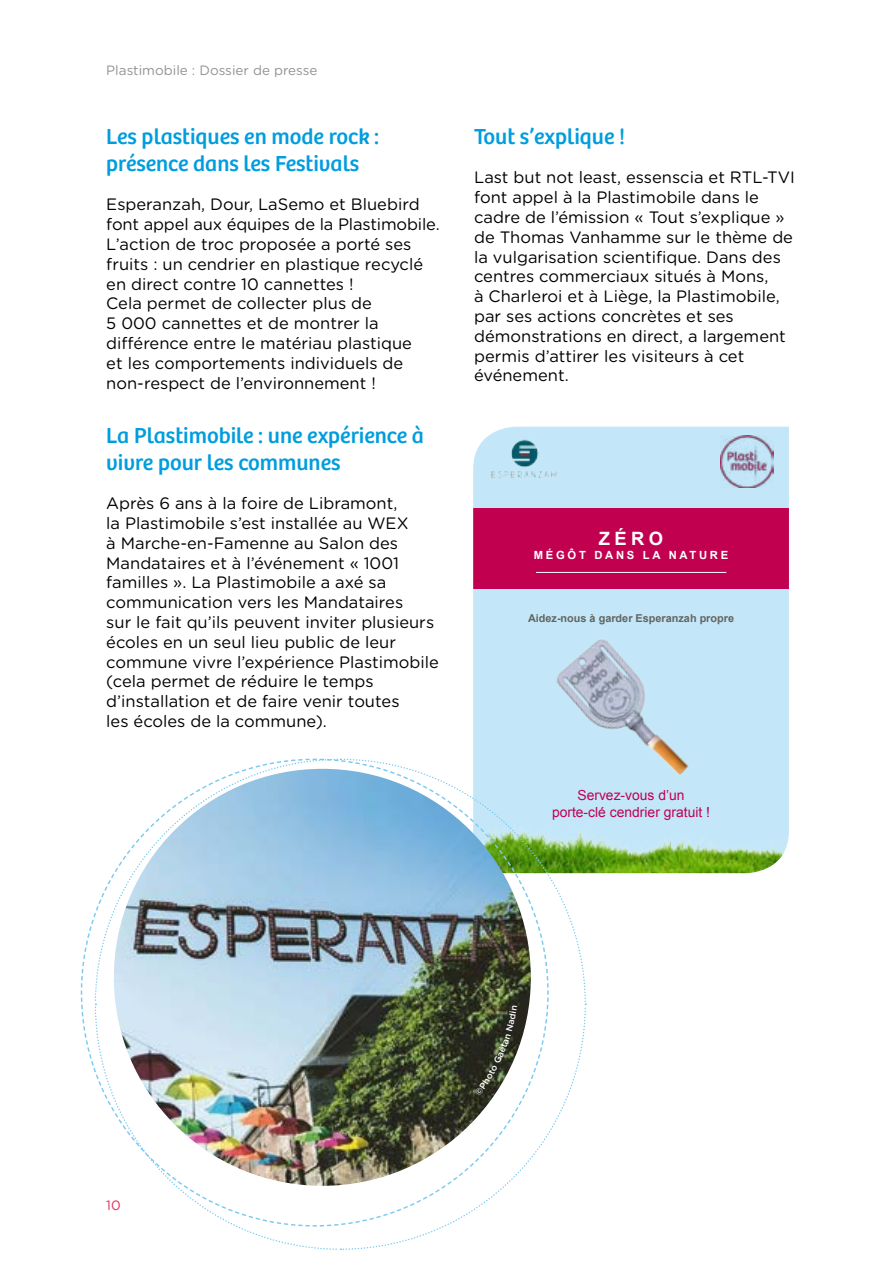
<style>
.page{position:relative;width:893px;height:1263px;background:#fff}
.page>*{position:absolute;margin:0;border:0;box-sizing:border-box;transform-origin:0 0}
.t1{font:22.5px/27px "Bree";color:#009dde}
.t2{font:700 18.3px "Arial";color:#fff}
.t3{font:16.5px/19.8px "Gotham Rounded";color:#000}
.t4{font:13.8px/16.6px "Arial";color:#c10050;text-align:center}
.t5{font:13.5px "Gotham Rounded";color:#949290}
.t6{font:13.5px "Gotham Rounded";color:#e22f5c}
.t7{font:700 11.25px "Arial";letter-spacing:.24em;color:#fff}
.t8{font:700 10.8px "Arial";color:#646460}
</style>
<div class="page">
<svg style="left:473px;top:427px;width:316px;height:446px;background:#beb3cb"></svg>
<svg style="left:342px;top:1004px;width:245px;height:246px"></svg>
<svg style="left:549px;top:758px;width:38px;height:244px"></svg>
<svg style="left:80px;top:758px;width:469px;height:469px"></svg>
<img style="left:114px;top:769px;width:417px;height:417px;border-radius:208px">
<svg style="left:475px;top:1005px;width:42px;height:91px;background:#4e5341"></svg>
<p class="t5" style="left:106px;top:61px;width:213px">Plastimobile : Dossier de presse</p>
<h1 class="t1" style="left:106px;top:123px;width:274px">Les plastiques en mode rock : présence dans les Festivals</h1>
<p class="t3" style="left:106px;top:194px;width:335px">Esperanzah, Dour, LaSemo et Bluebird font appel aux équipes de la Plastimobile.<br>L’action de troc proposée a porté ses fruits : un cendrier en plastique recyclé en direct contre 10 cannettes !<br>Cela permet de collecter plus de<br>5 000 cannettes et de montrer la différence entre le matériau plastique<br>et les comportements individuels de non-respect de l’environnement !</p>
<h1 class="t1" style="left:106px;top:422px;width:319px">La Plastimobile : une expérience à vivre pour les communes</h1>
<p class="t3" style="left:106px;top:493px;width:334px">Après 6 ans à la foire de Libramont,<br>la Plastimobile s’est installée au WEX<br>à Marche-en-Famenne au Salon des Mandataires et à l’événement « 1001 familles ». La Plastimobile a axé sa communication vers les Mandataires<br>sur le fait qu’ils peuvent inviter plusieurs écoles en un seul lieu public de leur commune vivre l’expérience Plastimobile (cela permet de réduire le temps d’installation et de faire venir toutes<br>les écoles de la commune).</p>
<h1 class="t1" style="left:474px;top:123px;width:153px">Tout s’explique !</h1>
<p class="t3" style="left:474px;top:167px;width:322px">Last but not least, essenscia et RTL-TVI font appel à la Plastimobile dans le cadre de l’émission « Tout s’explique » de Thomas Vanhamme sur le thème de la vulgarisation scientifique. Dans des centres commerciaux situés à Mons,<br>à Charleroi et à Liège, la Plastimobile, par ses actions concrètes et ses démonstrations en direct, a largement permis d’attirer les visiteurs à cet événement.</p>
<p class="t2" style="left:599px;top:526px;width:66px">ZÉRO</p>
<p class="t7" style="left:534px;top:547px;width:196px">MÉGÔT DANS LA NATURE</p>
<p class="t8" style="left:528px;top:611px;width:208px">Aidez-nous à garder Esperanzah propre</p>
<p class="t4" style="left:552px;top:787px;width:160px">Servez-vous d’un porte-clé cendrier gratuit !</p>
<p class="t6" style="left:106px;top:1196px;width:16px">10</p>
</div>
